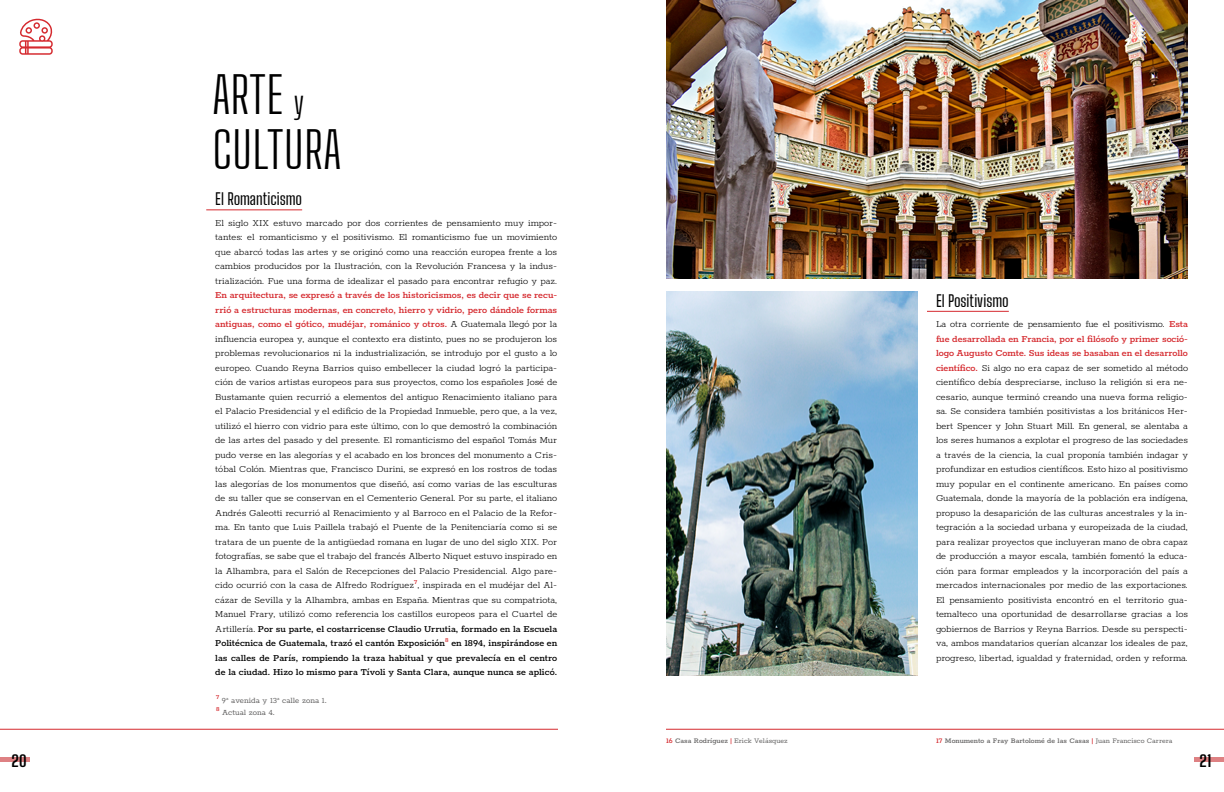
<style>
.page{position:relative;width:1224px;height:792px;background:#fff}
.page>*{position:absolute;margin:0;border:0;box-sizing:border-box;transform-origin:0 0}
.t1{font:300 50px/55px "Big Shoulders Text";letter-spacing:-.005em;color:#000}
.t2{font:16px "Big Shoulders Text";letter-spacing:-.005em;color:#000}
.t3{font:700 16px "Big Shoulders Text";color:#000}
.t4{font:300 10.5px/14.5px "Rokkitt";color:#000;text-align:justify}
.t5{font:9px/12.2px "Rokkitt";color:#646363}
.t6{font:500 8px "Rokkitt";color:#646363}
.t7{font:8px "Rokkitt";color:#646363}
.s1{font-size:30px}
.s2{font-weight:600;color:#d52a2f}
.s3{font-weight:500}
.s4{font-weight:400}
</style>
<div class="page">
<hr style="left:0;top:729px;width:558px;height:1px;background:#d52a2f">
<hr style="left:666px;top:729px;width:558px;height:1px;background:#d52a2f">
<hr style="left:1195px;top:758px;width:29px;height:4px;background:#de8183">
<hr style="left:0;top:758px;width:29px;height:4px;background:#de8183">
<hr style="left:927px;top:311px;width:82px;height:1px;background:#d52a2f">
<svg style="left:19px;top:19px;width:34px;height:36px"></svg>
<hr style="left:206px;top:209px;width:96px;height:1px;background:#d52a2f">
<img style="left:666px;top:291px;width:252px;height:384px">
<img style="left:666px;top:0;width:522px;height:279px">
<h1 class="t1" style="left:212px;top:68px;width:131px">ARTE <span class="s1">y<br></span>CULTURA</h1>
<h2 class="t2" style="left:215px;top:189px;width:88px">El Romanticismo</h2>
<p class="t4" style="left:215px;top:215px;width:344px">El siglo XIX estuvo marcado por dos corrientes de pensamiento muy impor&shy;tantes: el romanticismo y el positivismo. El romanticismo fue un movimiento que abarcó todas las artes y se originó como una reacción europea frente a los cambios producidos por la Ilustración, con la Revolución Francesa y la indus&shy;trialización. Fue una forma de idealizar el pasado para encontrar refugio y paz.</p>
<p class="t4" style="left:215px;top:287px;width:344px"><span class="s2">En arquitectura, se expresó a través de los historicismos, es decir que se recu&shy;rrió a estructuras modernas, en concreto, hierro y vidrio, pero dándole formas antiguas, como el gótico, mudéjar, románico y otros.</span> A Guatemala llegó por la influencia europea y, aunque el contexto era distinto, pues no se produjeron los problemas revolucionarios ni la industrialización, se introdujo por el gusto a lo europeo. Cuando Reyna Barrios quiso embellecer la ciudad logró la participa&shy;ción de varios artistas europeos para sus proyectos, como los españoles José de Bustamante quien recurrió a elementos del antiguo Renacimiento italiano para el Palacio Presidencial y el edificio de la Propiedad Inmueble, pero que, a la vez, utilizó el hierro con vidrio para este último, con lo que demostró la combinación de las artes del pasado y del presente. El romanticismo del español Tomás Mur pudo verse en las alegorías y el acabado en los bronces del monumento a Cris&shy;tóbal Colón. Mientras que, Francisco Durini, se expresó en los rostros de todas las alegorías de los monumentos que diseñó, así como varias de las esculturas de su taller que se conservan en el Cementerio General. Por su parte, el italiano Andrés Galeotti recurrió al Renacimiento y al Barroco en el Palacio de la Refor&shy;ma. En tanto que Luis Paillela trabajó el Puente de la Penitenciaría como si se tratara de un puente de la antigüedad romana en lugar de uno del siglo XIX. Por fotografías, se sabe que el trabajo del francés Alberto Niquet estuvo inspirado en la Alhambra, para el Salón de Recepciones del Palacio Presidencial. Algo pare&shy;cido ocurrió con la casa de Alfredo Rodríguez<sup>7</sup>, inspirada en el mudéjar del Al&shy;cázar de Sevilla y la Alhambra, ambas en España. Mientras que su compatriota, Manuel Frary, utilizó como referencia los castillos europeos para el Cuartel de Artillería. <span class="s3">Por su parte, el costarricense Claudio Urrutia, formado en la Escuela Politécnica de Guatemala, trazó el cantón Exposición</span><sup>8</sup> <span class="s3">en 1894, inspirándose en las calles de París, rompiendo la traza habitual y que prevalecía en el centro de la ciudad. Hizo lo mismo para Tívoli y Santa Clara, aunque nunca se aplicó.</span></p>
<p class="t5" style="left:216px;top:693px;width:112px"><sup>7</sup> 9<sup>a</sup> avenida y 13<sup>a</sup> calle zona 1.<br><sup>8</sup> Actual zona 4.</p>
<h2 class="t2" style="left:936px;top:290px;width:74px">El Positivismo</h2>
<p class="t4" style="left:936px;top:316px;width:254px">La otra corriente de pensamiento fue el positivismo. <span class="s2">Esta fue desarrollada en Francia, por el filósofo y primer soció&shy;logo Augusto Comte. Sus ideas se basaban en el desarrollo científico.</span> Si algo no era capaz de ser sometido al método científico debía despreciarse, incluso la religión si era ne&shy;cesario, aunque terminó creando una nueva forma religio&shy;sa. Se considera también positivistas a los británicos Her&shy;bert Spencer y John Stuart Mill. En general, se alentaba a los seres humanos a explotar el progreso de las sociedades a través de la ciencia, la cual proponía también indagar y profundizar en estudios científicos. Esto hizo al positivismo muy popular en el continente americano. En países como Guatemala, donde la mayoría de la población era indígena, propuso la desaparición de las culturas ancestrales y la in&shy;tegración a la sociedad urbana y europeizada de la ciudad, para realizar proyectos que incluyeran mano de obra capaz de producción a mayor escala, también fomentó la educa&shy;ción para formar empleados y la incorporación del país a mercados internacionales por medio de las exportaciones.<br>El pensamiento positivista encontró en el territorio gua&shy;temalteco una oportunidad de desarrollarse gracias a los gobiernos de Barrios y Reyna Barrios. Desde su perspecti&shy;va, ambos mandatarios querían alcanzar los ideales de paz, progreso, libertad, igualdad y fraternidad, orden y reforma.</p>
<p class="t7" style="left:666px;top:736px;width:123px"><span class="s2">16</span> <span class="s3">Casa Rodríguez</span> <span class="s2">|</span> Erick Velásquez</p>
<p class="t6" style="left:936px;top:736px;width:238px"><span class="s2">17</span> Monumento a Fray Bartolomé de las Casas <span class="s2">|</span> <span class="s4">Juan Francisco Carrera</span></p>
<h2 class="t3" style="left:12px;top:749px;width:17px">20</h2>
<h2 class="t3" style="left:1200px;top:749px;width:13px">21</h2>
</div>
